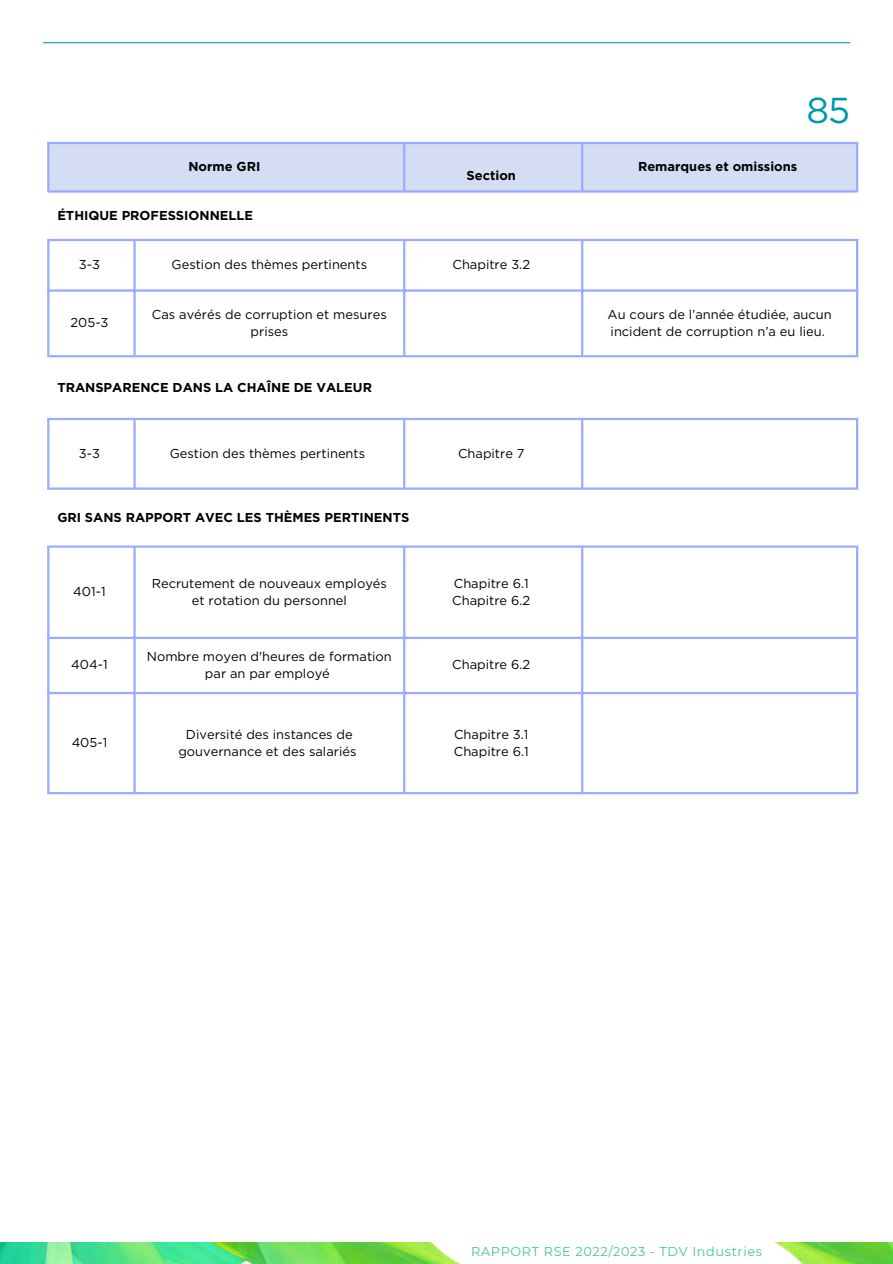
<style>
.page{position:relative;width:893px;height:1264px;background:#fff}
.page>*{position:absolute;margin:0;border:0;box-sizing:border-box;transform-origin:0 0}
.t1{font:36px "Gotham";color:#0097b2}
.t2{font:12.9px/17.2px "Gotham";color:#000;text-align:center}
.t3{font:700 12.9px "Gotham";color:#000}
.t4{font:12.75px "Montserrat";letter-spacing:.05em;color:#44c88a}
</style>
<div class="page">
<hr style="left:43px;top:42px;width:807px;height:1px;background:#0097b2">
<div style="left:49px;top:144px;width:806px;height:46px;background:#d5ddf4"></div>
<hr style="left:47px;top:144px;width:2px;height:46px;background:#99acff">
<hr style="left:47px;top:241px;width:2px;height:114px;background:#99acff">
<hr style="left:47px;top:420px;width:2px;height:67px;background:#99acff">
<hr style="left:47px;top:547px;width:2px;height:245px;background:#99acff">
<hr style="left:133px;top:241px;width:3px;height:114px;background:#99acff">
<hr style="left:133px;top:420px;width:3px;height:67px;background:#99acff">
<hr style="left:133px;top:547px;width:3px;height:245px;background:#99acff">
<hr style="left:403px;top:144px;width:2px;height:46px;background:#99acff">
<hr style="left:403px;top:241px;width:2px;height:114px;background:#99acff">
<hr style="left:403px;top:420px;width:2px;height:67px;background:#99acff">
<hr style="left:403px;top:547px;width:2px;height:245px;background:#99acff">
<hr style="left:581px;top:144px;width:2px;height:46px;background:#99acff">
<hr style="left:581px;top:241px;width:2px;height:114px;background:#99acff">
<hr style="left:581px;top:420px;width:2px;height:67px;background:#99acff">
<hr style="left:581px;top:547px;width:2px;height:245px;background:#99acff">
<hr style="left:855px;top:144px;width:3px;height:46px;background:#99acff">
<hr style="left:855px;top:241px;width:3px;height:114px;background:#99acff">
<hr style="left:855px;top:420px;width:3px;height:67px;background:#99acff">
<hr style="left:855px;top:547px;width:3px;height:245px;background:#99acff">
<hr style="left:47px;top:142px;width:811px;height:2px;background:#99acff">
<hr style="left:47px;top:190px;width:811px;height:3px;background:#99acff">
<hr style="left:47px;top:239px;width:811px;height:2px;background:#99acff">
<hr style="left:47px;top:289px;width:811px;height:3px;background:#99acff">
<hr style="left:47px;top:355px;width:811px;height:2px;background:#99acff">
<hr style="left:47px;top:418px;width:811px;height:2px;background:#99acff">
<hr style="left:47px;top:487px;width:811px;height:3px;background:#99acff">
<hr style="left:47px;top:545px;width:811px;height:2px;background:#99acff">
<hr style="left:47px;top:636px;width:811px;height:3px;background:#99acff">
<hr style="left:47px;top:692px;width:811px;height:2px;background:#99acff">
<hr style="left:47px;top:792px;width:811px;height:2px;background:#99acff">
<img style="left:0;top:1242px;width:459px;height:21px">
<img style="left:773px;top:1242px;width:119px;height:21px">
<p class="t3" style="left:188px;top:159px;width:73px">Norme GRI</p>
<p class="t3" style="left:57px;top:207px;width:197px">ÉTHIQUE PROFESSIONNELLE</p>
<p class="t3" style="left:466px;top:167px;width:51px">Section</p>
<p class="t2" style="left:79px;top:256px;width:23px">3-3</p>
<p class="t2" style="left:171px;top:256px;width:197px">Gestion des thèmes pertinents</p>
<p class="t2" style="left:452px;top:256px;width:79px">Chapitre 3.2</p>
<p class="t1" style="left:806px;top:89px;width:45px">85</p>
<p class="t3" style="left:638px;top:159px;width:161px">Remarques et omissions</p>
<p class="t2" style="left:70px;top:314px;width:39px">205-3</p>
<p class="t2" style="left:152px;top:305px;width:236px">Cas avérés de corruption et mesures prises</p>
<p class="t2" style="left:607px;top:305px;width:225px;text-align:left">Au cours de l’année étudiée, aucun incident de corruption n’a eu lieu.</p>
<p class="t3" style="left:57px;top:380px;width:316px">TRANSPARENCE DANS LA CHAÎNE DE VALEUR</p>
<p class="t2" style="left:79px;top:445px;width:23px">3-3</p>
<p class="t2" style="left:170px;top:445px;width:197px">Gestion des thèmes pertinents</p>
<p class="t2" style="left:458px;top:445px;width:68px">Chapitre 7</p>
<p class="t3" style="left:57px;top:510px;width:353px">GRI SANS RAPPORT AVEC LES THÈMES PERTINENTS</p>
<p class="t2" style="left:73px;top:583px;width:34px">401-1</p>
<p class="t2" style="left:152px;top:574px;width:237px">Recrutement de nouveaux employés et rotation du personnel</p>
<p class="t2" style="left:454px;top:574px;width:76px">Chapitre 6.1</p>
<p class="t2" style="left:452px;top:591px;width:80px">Chapitre 6.2</p>
<p class="t2" style="left:71px;top:656px;width:38px">404-1</p>
<p class="t2" style="left:147px;top:647px;width:246px">Nombre moyen d'heures de formation par an par employé</p>
<p class="t2" style="left:452px;top:656px;width:80px">Chapitre 6.2</p>
<p class="t2" style="left:72px;top:734px;width:37px">405-1</p>
<p class="t2" style="left:178px;top:725px;width:180px">Diversité des instances de gouvernance et des salariés</p>
<p class="t2" style="left:454px;top:725px;width:76px">Chapitre 3.1</p>
<p class="t2" style="left:454px;top:742px;width:76px">Chapitre 6.1</p>
<p class="t4" style="left:471px;top:1243px;width:292px">RAPPORT RSE 2022/2023 - TDV Industries</p>
</div>
